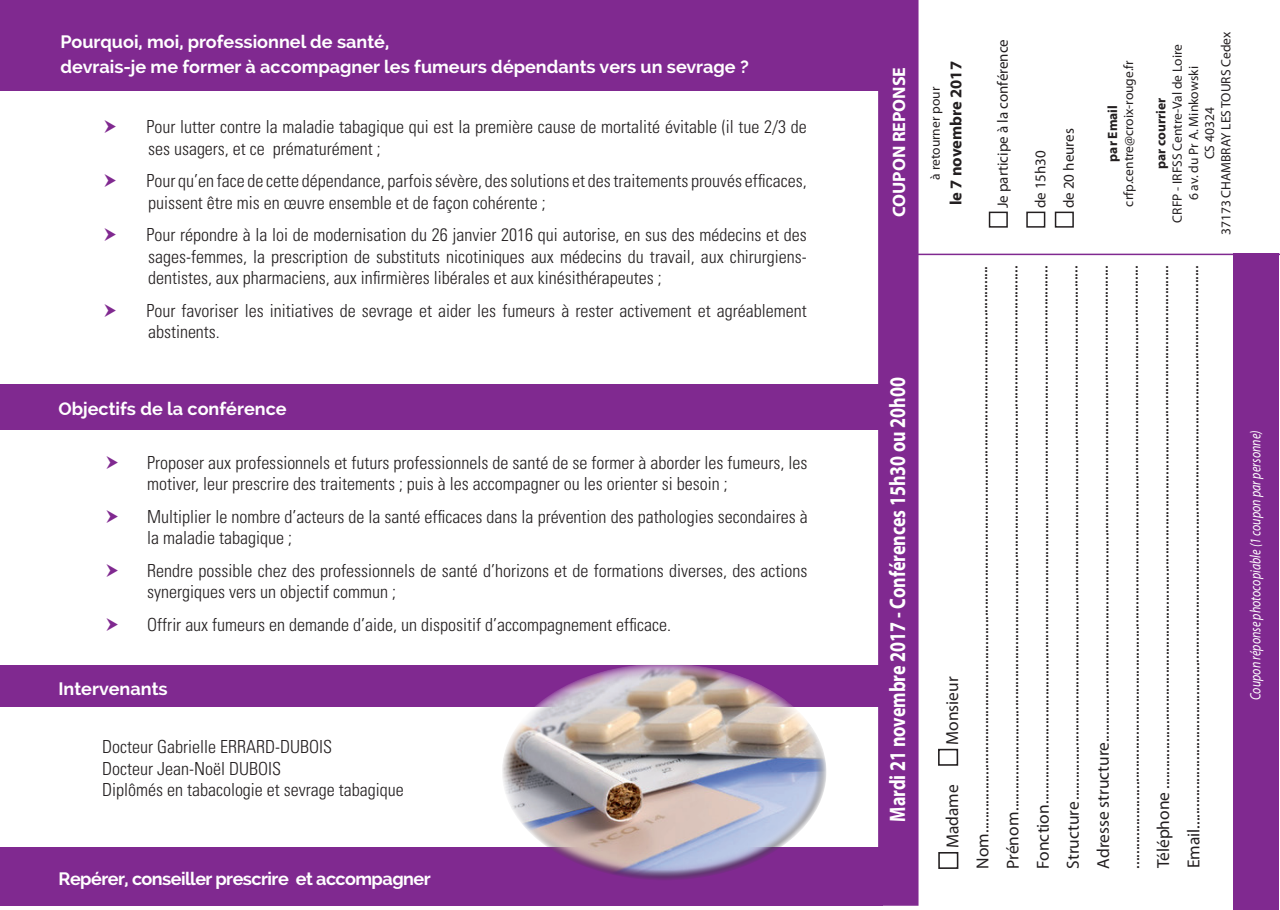
<style>
.page{position:relative;width:1280px;height:910px;background:#fff}
.page>*{position:absolute;margin:0;border:0;box-sizing:border-box;transform-origin:0 0}
.t1{font:700 22.5px "Myriad Pro";color:#fff;scale:.8 1}
.t2{font:300 condensed 18px/21.6px "Univers LT Std";color:#231f20}
.t3{font:700 18px "Raleway";color:#fff}
.t4{font:700 18px "Raleway";letter-spacing:-.03em;color:#fff}
.t5{font:700 18px "Myriad Pro";color:#fff}
.t6{font:17.4px "Myriad Pro";letter-spacing:-.005em;color:#231f20}
.t7{font:700 16.5px "Myriad Pro";color:#231f20}
.t8{font:italic 15px "Myriad Pro";color:#fff;scale:.8 1}
.t9{font:15px "Myriad Pro";color:#231f20}
.t10{font:13.5px "Myriad Pro";color:#231f20}
.t11{font:700 13.5px "Myriad Pro";color:#231f20}
</style>
<div class="page">
<div style="left:0;top:0;width:885px;height:90px;background:#802990"></div>
<div style="left:0;top:384px;width:883px;height:45px;background:#802990"></div>
<div style="left:0;top:665px;width:878px;height:42px;background:#802990"></div>
<svg style="left:878px;top:0;width:40px;height:906px;background:#822d92"></svg>
<div style="left:938px;top:852px;width:20px;height:17px;border:2px solid #231f20"></div>
<div style="left:938px;top:749px;width:20px;height:17px;border:2px solid #231f20"></div>
<div style="left:989px;top:212px;width:19px;height:16px;border:2px solid #231f20"></div>
<div style="left:1026px;top:212px;width:19px;height:16px;border:2px solid #231f20"></div>
<div style="left:1055px;top:212px;width:19px;height:16px;border:2px solid #231f20"></div>
<div style="left:1233px;top:254px;width:46px;height:656px;background:#802990"></div>
<hr style="left:894px;top:254px;width:386px;height:1px;background:#802990">
<div style="left:0;top:847px;width:883px;height:59px;background:#802990"></div>
<div style="left:491px;top:652px;width:331px;height:162px;background:#fff;opacity:.75"></div>
<div style="left:502px;top:714px;width:335px;height:177px;background:#231f20;opacity:.75"></div>
<p class="t3" style="left:61px;top:31px;width:330px">Pourquoi, moi, professionnel de santé,</p>
<p class="t3" style="left:61px;top:57px;width:690px">devrais-je me former à accompagner les fumeurs dépendants vers un sevrage ?</p>
<p class="t2" style="left:147px;top:116px;width:662px">Pour lutter contre la maladie tabagique qui est la première cause de mortalité évitable (il tue 2/3 de ses usagers, et ce prématurément ;</p>
<p class="t2" style="left:147px;top:170px;width:662px">Pour qu’en face de cette dépendance, parfois sévère, des solutions et des traitements prouvés efficaces, puissent être mis en œuvre ensemble et de façon cohérente ;</p>
<p class="t2" style="left:147px;top:224px;width:662px;text-align:justify">Pour répondre à la loi de modernisation du 26 janvier 2016 qui autorise, en sus des médecins et des sages-femmes, la prescription de substituts nicotiniques aux médecins du travail, aux chirurgiens&shy;dentistes, aux pharmaciens, aux infirmières libérales et aux kinésithérapeutes ;</p>
<p class="t2" style="left:147px;top:299px;width:662px">Pour favoriser les initiatives de sevrage et aider les fumeurs à rester activement et agréablement abstinents.</p>
<p class="t3" style="left:58px;top:398px;width:230px">Objectifs de la conférence</p>
<p class="t2" style="left:147px;top:452px;width:662px">Proposer aux professionnels et futurs professionnels de santé de se former à aborder les fumeurs, les motiver, leur prescrire des traitements ; puis à les accompagner ou les orienter si besoin ;</p>
<p class="t2" style="left:147px;top:506px;width:662px">Multiplier le nombre d’acteurs de la santé efficaces dans la prévention des pathologies secondaires à la maladie tabagique ;</p>
<p class="t2" style="left:147px;top:560px;width:662px">Rendre possible chez des professionnels de santé d’horizons et de formations diverses, des actions synergiques vers un objectif commun ;</p>
<p class="t2" style="left:147px;top:614px;width:525px">Offrir aux fumeurs en demande d’aide, un dispositif d’accompagnement efficace.</p>
<p class="t3" style="left:58px;top:678px;width:111px">Intervenants</p>
<p class="t2" style="left:102px;top:736px;width:231px">Docteur Gabrielle ERRARD-DUBOIS</p>
<p class="t2" style="left:102px;top:757px;width:180px">Docteur Jean-Noël DUBOIS</p>
<p class="t2" style="left:102px;top:779px;width:303px">Diplômés en tabacologie et sevrage tabagique</p>
<p class="t4" style="left:58px;top:868px;width:374px">Repérer, conseiller prescrire et accompagner</p>
<p class="t5" style="left:887px;top:217px;width:152px;rotate:-90deg">COUPON REPONSE</p>
<p class="t1" style="left:883px;top:822px;width:557px;rotate:-90deg">Mardi 21 novembre 2017 - Conférences 15h30 ou 20h00</p>
<p class="t7" style="left:945px;top:205px;width:146px;rotate:-90deg">le 7 novembre 2017</p>
<p class="t10" style="left:927px;top:180px;width:94px;rotate:-90deg">à retourner pour</p>
<p class="t6" style="left:941px;top:745px;width:70px;rotate:-90deg">Monsieur</p>
<p class="t6" style="left:942px;top:848px;width:66px;rotate:-90deg">Madame</p>
<p class="t9" style="left:993px;top:208px;width:171px;rotate:-90deg">Je participe à la conférence</p>
<p class="t9" style="left:1031px;top:208px;width:60px;rotate:-90deg">de 15h30</p>
<p class="t9" style="left:1059px;top:208px;width:82px;rotate:-90deg">de 20 heures</p>
<p class="t10" style="left:1120px;top:206px;width:148px;rotate:-90deg">crfp.centre@croix-rouge.fr</p>
<p class="t11" style="left:1104px;top:162px;width:58px;rotate:-90deg">par Email</p>
<p class="t10" style="left:1217px;top:235px;width:205px;rotate:-90deg">37173 CHAMBRAY LES TOURS Cedex</p>
<p class="t10" style="left:1169px;top:223px;width:180px;rotate:-90deg">CRFP - IRFSS Centre-Val de Loire</p>
<p class="t10" style="left:1185px;top:200px;width:136px;rotate:-90deg">6 av. du Pr A. Minkowski</p>
<p class="t11" style="left:1152px;top:169px;width:72px;rotate:-90deg">par courrier</p>
<p class="t10" style="left:1201px;top:159px;width:53px;rotate:-90deg">CS 40324</p>
<p class="t6" style="left:971px;top:869px;width:604px;rotate:-90deg">Nom.............................................................................................................................................................</p>
<p class="t6" style="left:1001px;top:869px;width:604px;rotate:-90deg">Prénom.......................................................................................................................................................</p>
<p class="t6" style="left:1031px;top:869px;width:604px;rotate:-90deg">Fonction.....................................................................................................................................................</p>
<p class="t6" style="left:1062px;top:869px;width:604px;rotate:-90deg">Structure....................................................................................................................................................</p>
<p class="t6" style="left:1092px;top:869px;width:604px;rotate:-90deg">Adresse structure....................................................................................................................................</p>
<p class="t6" style="left:1122px;top:868px;width:604px;rotate:-90deg">.......................................................................................................................................................................</p>
<p class="t6" style="left:1152px;top:868px;width:604px;rotate:-90deg">Téléphone .................................................................................................................................................</p>
<p class="t6" style="left:1182px;top:868px;width:604px;rotate:-90deg">Email............................................................................................................................................................</p>
<p class="t8" style="left:1246px;top:700px;width:339px;rotate:-90deg">Coupon réponse photocopiable (1 coupon par personne)</p>
</div>
